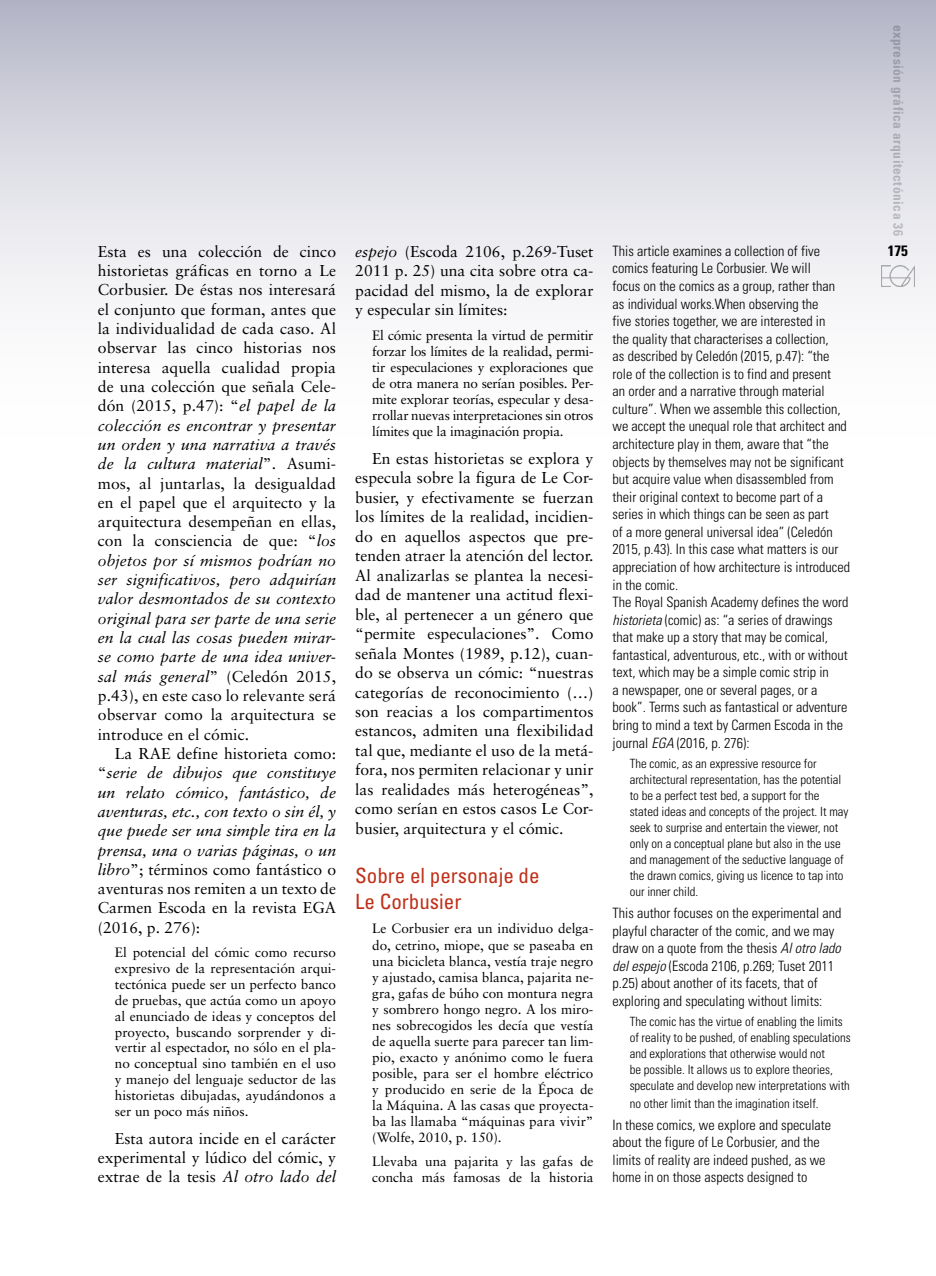
<style>
.page{position:relative;width:936px;height:1276px;background:#fff}
.page>*{position:absolute;margin:0;border:0;box-sizing:border-box;transform-origin:0 0}
.t1{font:condensed 21px/25.8px "Univers";color:#c03019}
.t2{font:15.75px/19.4px "Sabon";color:#000;text-align:justify}
.t3{font:italic 15.75px/19.4px "Sabon";color:#000;text-align:justify}
.t4{font:700 condensed 15px "Univers";color:#000}
.t5{font:300 condensed 14.25px/17.5px "Univers";color:#000}
.t6{font:13.5px/16px "Sabon";color:#000;text-align:justify}
.t7{font:700 condensed 13.5px "Univers";letter-spacing:.035em;color:#a7a9ac}
.t8{font:300 condensed 12.75px/16px "Univers";color:#000}
.s1{font-style:italic}
.s2{font-style:normal}
</style>
<div class="page">
<div style="left:0;top:0;width:935px;height:454px;background:linear-gradient(to bottom,#bdbecd,#fff)"></div>
<img style="left:880px;top:265px;width:34px;height:21px">
<p class="t2" style="left:98px;top:241px;width:240px">Esta es una colección de cinco historietas gráficas en torno a Le Corbusier. De éstas nos interesará el conjunto que forman, antes que la individualidad de cada caso. Al observar las cinco historias nos interesa aquella cualidad propia de una colección que señala Cele&shy;dón (2015, p.47): “<span class="s1">el papel de la colección es encontrar y presentar un orden y una narrativa a través de la cultura material</span>”. Asumi&shy;mos, al juntarlas, la desigualdad en el papel que el arquitecto y la arquitectura desempeñan en ellas, con la consciencia de que: “<span class="s1">los objetos por sí mismos podrían no ser significativos, pero adquirían valor desmontados de su contexto original para ser parte de una serie en la cual las cosas pueden mirar&shy;se como parte de una idea univer&shy;sal más general</span>” (Celedón 2015, p.43), en este caso lo relevante será observar como la arquitectura se introduce en el cómic.</p>
<p class="t3" style="left:98px;top:744px;width:240px;text-indent:17px"><span class="s2">La RAE define historieta como: “</span>serie de dibujos que constituye un relato cómico, fantástico, de aventuras, etc., con texto o sin él, y que puede ser una simple tira en la prensa, una o varias páginas, o un libro<span class="s2">”; términos como fantástico o aventuras nos remiten a un texto de Carmen Escoda en la revista EGA (2016, p. 276):</span></p>
<p class="t6" style="left:115px;top:944px;width:223px">El potencial del cómic como recurso expresivo de la representación arqui&shy;tectónica puede ser un perfecto banco de pruebas, que actúa como un apoyo al enunciado de ideas y conceptos del proyecto, buscando sorprender y di&shy;vertir al espectador, no sólo en el pla&shy;no conceptual sino también en el uso y manejo del lenguaje seductor de las historietas dibujadas, ayudándonos a ser un poco más niños.</p>
<p class="t2" style="left:98px;top:1128px;width:240px;text-indent:17px">Esta autora incide en el carácter experimental y lúdico del cómic, y extrae de la tesis <span class="s1">Al otro lado del</span></p>
<p class="t2" style="left:355px;top:241px;width:240px"><span class="s1">espejo</span> (Escoda 2106, p.269-Tuset 2011 p. 25) una cita sobre otra ca&shy;pacidad del mismo, la de explorar y especular sin límites:</p>
<p class="t6" style="left:372px;top:327px;width:223px">El cómic presenta la virtud de permitir forzar los límites de la realidad, permi&shy;tir especulaciones y exploraciones que de otra manera no serían posibles. Per&shy;mite explorar teorías, especular y desa&shy;rrollar nuevas interpretaciones sin otros límites que la imaginación propia.</p>
<p class="t2" style="left:355px;top:448px;width:240px;text-indent:17px">En estas historietas se explora y especula sobre la figura de Le Cor&shy;busier, y efectivamente se fuerzan los límites de la realidad, incidien&shy;do en aquellos aspectos que pre&shy;tenden atraer la atención del lector.<br>Al analizarlas se plantea la necesi&shy;dad de mantener una actitud flexi&shy;ble, al pertenecer a un género que “permite especulaciones”. Como señala Montes (1989, p.12), cuan&shy;do se observa un cómic: “nuestras categorías de reconocimiento (…) son reacias a los compartimentos estancos, admiten una flexibilidad tal que, mediante el uso de la metá&shy;fora, nos permiten relacionar y unir las realidades más heterogéneas”, como serían en estos casos Le Cor&shy;busier, arquitectura y el cómic.</p>
<h1 class="t1" style="left:355px;top:862px;width:186px">Sobre el personaje de<br>Le Corbusier</h1>
<p class="t6" style="left:372px;top:920px;width:223px">Le Corbusier era un individuo delga&shy;do, cetrino, miope, que se paseaba en una bicicleta blanca, vestía traje negro y ajustado, camisa blanca, pajarita ne&shy;gra, gafas de búho con montura negra y sombrero hongo negro. A los miro&shy;nes sobrecogidos les decía que vestía de aquella suerte para parecer tan lim&shy;pio, exacto y anónimo como le fuera posible, para ser el hombre eléctrico y producido en serie de la Época de la Máquina. A las casas que proyecta&shy;ba las llamaba “máquinas para vivir” (Wolfe, 2010, p. 150).</p>
<p class="t6" style="left:372px;top:1153px;width:223px">Llevaba una pajarita y las gafas de concha más famosas de la historia</p>
<p class="t5" style="left:612px;top:242px;width:239px">This article examines a collection of five comics featuring Le Corbusier. We will<br>focus on the comics as a group, rather than as individual works.When observing the<br>five stories together, we are interested in<br>the quality that characterises a collection,<br>as described by Celedón (2015, p.47): “the role of the collection is to find and present<br>an order and a narrative through material culture”. When we assemble this collection, we accept the unequal role that architect and architecture play in them, aware that “the objects by themselves may not be significant but acquire value when disassembled from their original context to become part of a series in which things can be seen as part<br>of a more general universal idea” (Celedón 2015, p.43). In this case what matters is our appreciation of how architecture is introduced in the comic.<br>The Royal Spanish Academy defines the word <span class="s1">historieta</span> (comic) as: “a series of drawings that make up a story that may be comical, fantastical, adventurous, etc., with or without text, which may be a simple comic strip in<br>a newspaper, one or several pages, or a book”. Terms such as fantastical or adventure bring to mind a text by Carmen Escoda in the journal <span class="s1">EGA</span> (2016, p. 276):</p>
<p class="t8" style="left:629px;top:755px;width:220px">The comic, as an expressive resource for architectural representation, has the potential to be a perfect test bed, a support for the stated ideas and concepts of the project. It may seek to surprise and entertain the viewer, not only on a conceptual plane but also in the use and management of the seductive language of the drawn comics, giving us licence to tap into our inner child.</p>
<p class="t5" style="left:612px;top:904px;width:230px">This author focuses on the experimental and playful character of the comic, and we may draw on a quote from the thesis <span class="s1">Al otro lado del espejo</span> (Escoda 2106, p.269; Tuset 2011 p.25) about another of its facets, that of exploring and speculating without limits:</p>
<p class="t8" style="left:629px;top:1013px;width:223px">The comic has the virtue of enabling the limits of reality to be pushed, of enabling speculations and explorations that otherwise would not<br>be possible. It allows us to explore theories, speculate and develop new interpretations with</p>
<p class="t8" style="left:629px;top:1095px;width:191px">no other limit than the imagination itself.</p>
<p class="t5" style="left:612px;top:1116px;width:220px">In these comics, we explore and speculate about the figure of Le Corbusier, and the limits of reality are indeed pushed, as we home in on those aspects designed to</p>
<p class="t7" style="left:906px;top:25px;width:213px;rotate:90deg">expresión gráfica arquitectónica 36</p>
<p class="t4" style="left:887px;top:242px;width:21px">175</p>
</div>
